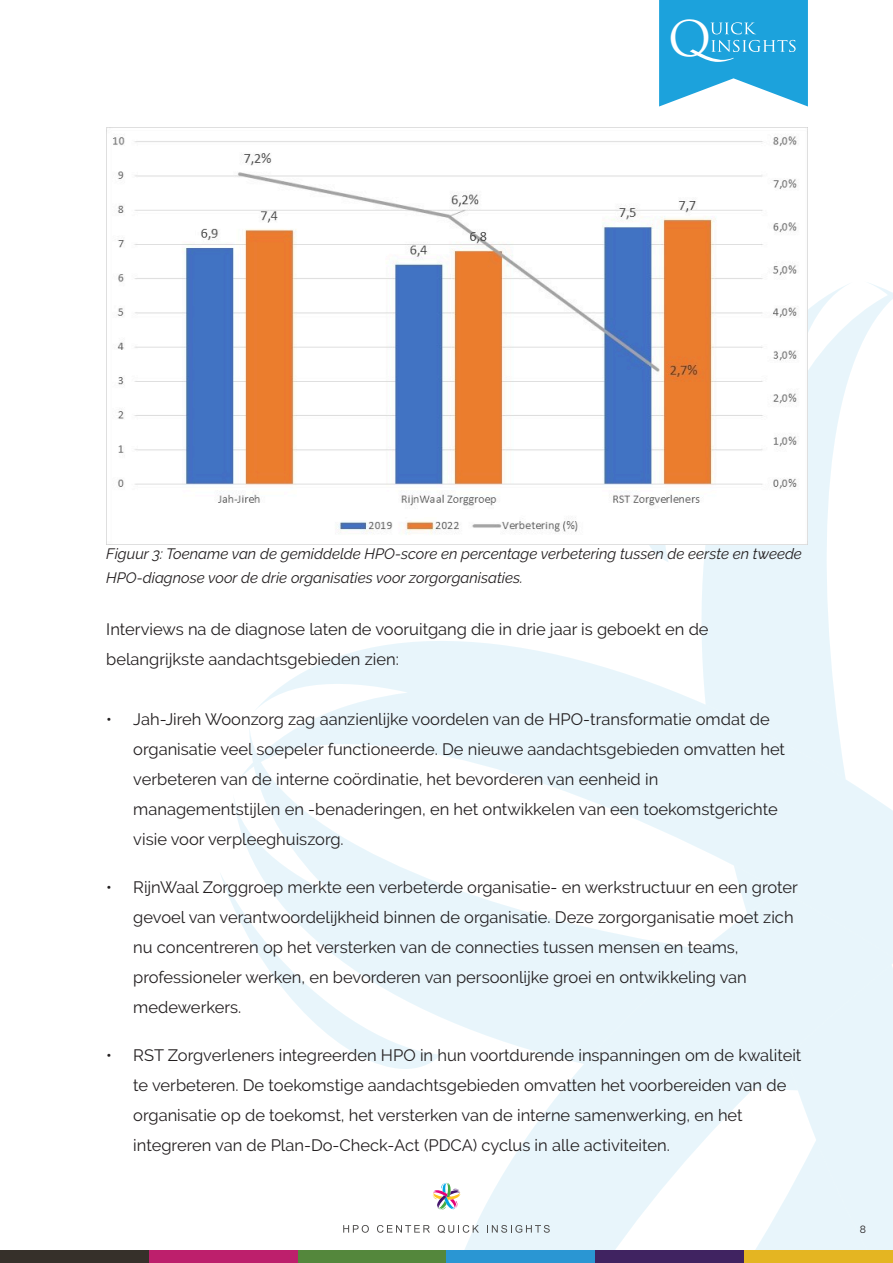
<style>
.page{position:relative;width:893px;height:1263px;background:#fff}
.page>*{position:absolute;margin:0;border:0;box-sizing:border-box;transform-origin:0 0}
.t1{font:47.85px "Trajan Pro";color:#fff}
.t2{font:16.5px/30px "Raleway";color:#231f20}
.t3{font:italic 15px/24px "Raleway";color:#231f20}
.t4{font:10.5px "Raleway";color:#231f20}
</style>
<div class="page">
<svg style="left:659px;top:0;width:149px;height:107px"></svg>
<svg style="left:437px;top:962px;width:182px;height:288px;fill:#e8f5fb"></svg>
<svg style="left:234px;top:641px;width:385px;height:321px"></svg>
<svg style="left:619px;top:283px;width:274px;height:967px"></svg>
<svg style="left:221px;top:871px;width:220px;height:217px"></svg>
<div style="left:0;top:1250px;width:149px;height:13px;background:#36302a"></div>
<div style="left:149px;top:1250px;width:149px;height:13px;background:#bd1f6c"></div>
<div style="left:298px;top:1250px;width:148px;height:13px;background:#54873c"></div>
<div style="left:446px;top:1250px;width:149px;height:13px;background:#2a96d3"></div>
<div style="left:595px;top:1250px;width:149px;height:13px;background:#402361"></div>
<div style="left:744px;top:1250px;width:149px;height:13px;background:#e4b522"></div>
<svg style="left:343px;top:1225px;width:26px;height:8px"></svg>
<svg style="left:377px;top:1225px;width:53px;height:8px"></svg>
<svg style="left:438px;top:1225px;width:41px;height:8px"></svg>
<svg style="left:487px;top:1225px;width:63px;height:8px"></svg>
<div style="left:428px;top:1177px;width:37px;height:38px;background:#fff;border-radius:50%"></div>
<svg style="left:432px;top:1182px;width:29px;height:28px"></svg>
<img style="left:106px;top:128px;width:702px;height:417px">
<h1 class="t1" style="left:668px;top:12px;width:45px">O</h1>
<p class="t3" style="left:106px;top:541px;width:697px">Figuur 3: Toename van de gemiddelde HPO-score en percentage verbetering tussen de eerste en tweede<br>HPO-diagnose voor de drie organisaties voor zorgorganisaties.</p>
<p class="t2" style="left:106px;top:614px;width:604px">Interviews na de diagnose laten de vooruitgang die in drie jaar is geboekt en de belangrijkste aandachtsgebieden zien:</p>
<p class="t2" style="left:133px;top:704px;width:653px;text-indent:-27px">• Jah-Jireh Woonzorg zag aanzienlijke voordelen van de HPO-transformatie omdat de organisatie veel soepeler functioneerde. De nieuwe aandachtsgebieden omvatten het verbeteren van de interne coördinatie, het bevorderen van eenheid in managementstijlen en -benaderingen, en het ontwikkelen van een toekomstgerichte visie voor verpleeghuiszorg.</p>
<p class="t2" style="left:133px;top:872px;width:666px;text-indent:-27px">• RijnWaal Zorggroep merkte een verbeterde organisatie- en werkstructuur en een groter gevoel van verantwoordelijkheid binnen de organisatie. Deze zorgorganisatie moet zich nu concentreren op het versterken van de connecties tussen mensen en teams, professioneler werken, en bevorderen van persoonlijke groei en ontwikkeling van medewerkers.</p>
<p class="t2" style="left:133px;top:1040px;width:670px;text-indent:-27px">• RST Zorgverleners integreerden HPO in hun voortdurende inspanningen om de kwaliteit te verbeteren. De toekomstige aandachtsgebieden omvatten het voorbereiden van de organisatie op de toekomst, het versterken van de interne samenwerking, en het integreren van de Plan-Do-Check-Act (PDCA) cyclus in alle activiteiten.</p>
<p class="t4" style="left:860px;top:1223px;width:8px">8</p>
</div>
